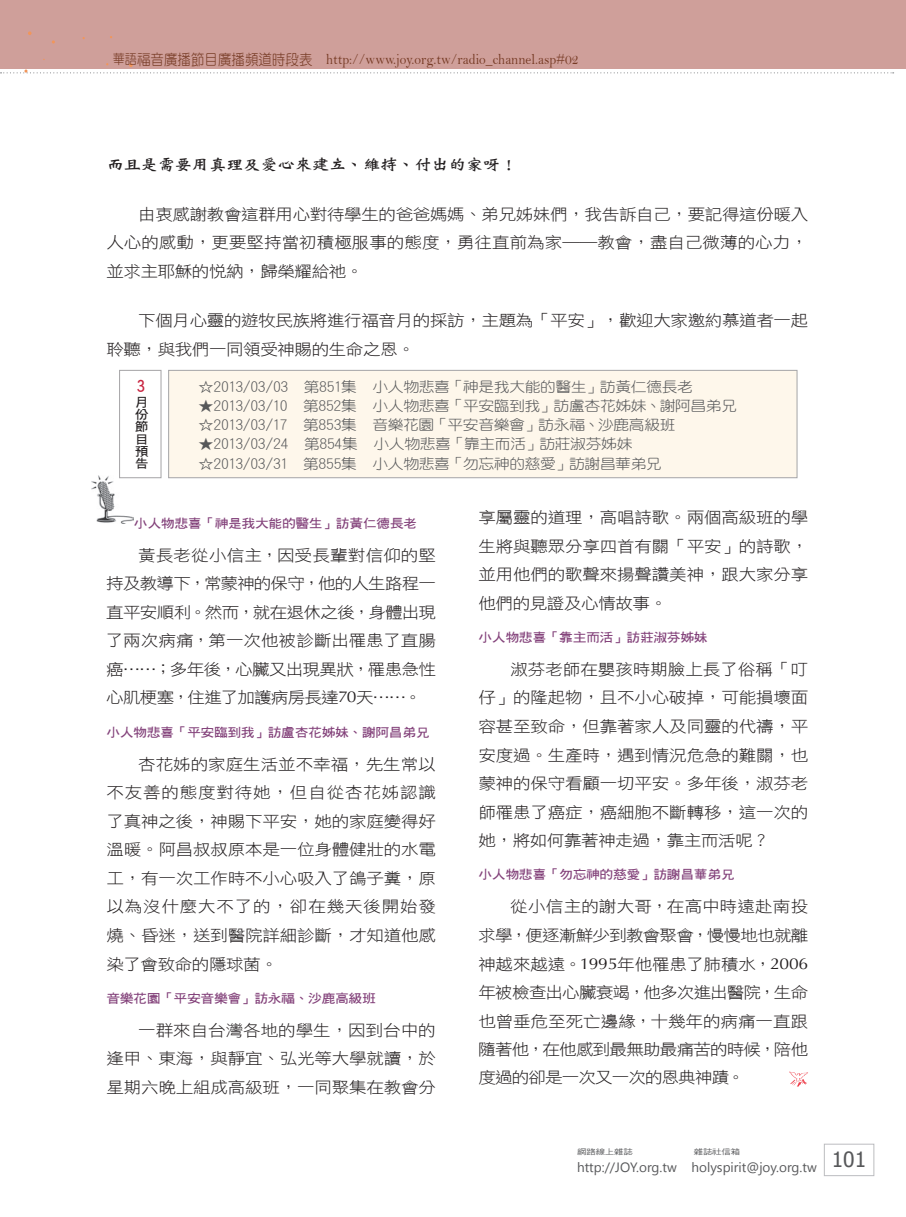
<style>
.page{position:relative;width:906px;height:1217px;background:#fff}
.page>*{position:absolute;margin:0;border:0;box-sizing:border-box;transform-origin:0 0}
.圖說{font:16.5px "DF Hei W7 WIN BF";color:#c8233f}
.t1{font:15.75px/28.5px "DF Hei W3 WIN BF";letter-spacing:-.01em;color:#231f20;text-align:justify;scale:1.11 1}
.t2{font:15.75px "DF Wei Bei W7 WIN BF";letter-spacing:-.025em;color:#231f20;scale:1.11 1}
.目錄作者{font:15px "Bell";color:#763a24;scale:.9 1}
.備註{font:14.1px "DF Yuan W3 WIN BF";letter-spacing:-.02em;color:#57585a;scale:1.11 1}
.t3{font:13.5px "Segoe UI";color:#57585a}
.圖說-2{font:12.45px "DF Hei W7 WIN BF";letter-spacing:-.025em;color:#824079;scale:1.11 1}
.圖說-3{font:12.45px/12.1px "DF Hei W7 WIN BF";color:#231f20;scale:1.11 1}
.t4{font:7.5px "DF Hei W5 WIN BF";letter-spacing:-.015em;color:#57585a;scale:1.25 1}
.s1{font-family:"DF Yuan W3 WIN BF";font-size:13.5px}
.s2{font-family:"DF Yuan W3 WIN BF"}
.s3{font-family:"Optima"}
</style>
<div class="page">
<div style="left:824px;top:1143px;width:50px;height:32px;border:1px solid #bcbdc0"></div>
<div style="left:0;top:0;width:906px;height:68px;background:#cf9f9a"></div>
<img style="left:91px;top:475px;width:43px;height:48px">
<div style="left:168px;top:370px;width:629px;height:108px;background:#fef7eb"></div>
<div style="left:119px;top:370px;width:42px;height:108px;background:#fff"></div>
<svg style="left:789px;top:1071px;width:19px;height:15px"></svg>
<svg style="left:28px;top:31px;width:4px;height:4px"></svg>
<svg style="left:1px;top:59px;width:892px;height:14px"></svg>
<p class="目錄作者" style="left:113px;top:50px;width:519px"><span class="s1">華語</span><span class="s2">福音廣播節目廣播頻道時段表</span> http://www.joy.org.tw/radio_channel.asp#02</p>
<p class="t2" style="left:106px;top:156px;width:372px">而且是需要用真理及愛心來建立、維持、付出的家呀！</p>
<p class="t1" style="left:106px;top:199px;width:634px;text-indent:32px">由衷感謝教會這群用心對待學生的爸爸媽媽、弟兄姊妹們，我告訴自己，要記得這份暖入人心的感動，更要堅持當初積極服事的態度，勇往直前為家――教會，盡自己微薄的心力，並求主耶穌的悅納，歸榮耀給祂。</p>
<p class="t1" style="left:106px;top:306px;width:634px;text-indent:32px">下個月心靈的遊牧民族將進行福音月的採訪，主題為「平安」，歡迎大家邀約慕道者一起聆聽，與我們一同領受神賜的生命之恩。</p>
<p class="圖說" style="left:137px;top:378px;width:10px">3</p>
<p class="圖說-3" style="left:135px;top:396px;width:14px">月份節目預告</p>
<p class="備註" style="left:198px;top:379px;width:447px">☆2013/03/03 第851集 小人物悲喜「神是我大能的醫生」訪黃仁德長老</p>
<p class="備註" style="left:198px;top:398px;width:487px">★2013/03/10 第852集 小人物悲喜「平安臨到我」訪盧杏花姊妹、謝阿昌弟兄</p>
<p class="備註" style="left:198px;top:417px;width:431px">☆2013/03/17 第853集 音樂花園「平安音樂會」訪永福、沙鹿高級班</p>
<p class="備註" style="left:198px;top:437px;width:393px">★2013/03/24 第854集 小人物悲喜「靠主而活」訪莊淑芬姊妹</p>
<p class="備註" style="left:198px;top:456px;width:419px">☆2013/03/31 第855集 小人物悲喜「勿忘神的慈愛」訪謝昌華弟兄</p>
<p class="圖說-2" style="left:134px;top:516px;width:256px">小人物悲喜「神是我大能的醫生」訪黃仁德長老</p>
<p class="t1" style="left:106px;top:540px;width:299px;text-indent:32px">黃長老從小信主，因受長輩對信仰的堅持及教導下，常蒙神的保守，他的人生路程一直平安順利。然而，就在退休之後，身體出現了兩次病痛，第一次他被診斷出罹患了直腸癌……；多年後，心臟又出現異狀，罹患急性心肌梗塞，住進了加護病房長達<span class="s3">70</span>天……。</p>
<p class="圖說-2" style="left:106px;top:725px;width:293px">小人物悲喜「平安臨到我」訪盧杏花姊妹、謝阿昌弟兄</p>
<p class="t1" style="left:106px;top:749px;width:298px;text-indent:32px">杏花姊的家庭生活並不幸福，先生常以不友善的態度對待她，但自從杏花姊認識了真神之後，神賜下平安，她的家庭變得好溫暖。阿昌叔叔原本是一位身體健壯的水電工，有一次工作時不小心吸入了鴿子糞，原以為沒什麼大不了的，卻在幾天後開始發燒、昏迷，送到醫院詳細診斷，才知道他感染了會致命的隱球菌。</p>
<p class="圖說-2" style="left:106px;top:991px;width:244px">音樂花園「平安音樂會」訪永福、沙鹿高級班</p>
<p class="t1" style="left:106px;top:1015px;width:298px;text-indent:32px">一群來自台灣各地的學生，因到台中的逢甲、東海，與靜宜、弘光等大學就讀，於星期六晚上組成高級班，一同聚集在教會分</p>
<p class="t1" style="left:478px;top:503px;width:298px">享屬靈的道理，高唱詩歌。兩個高級班的學生將與聽眾分享四首有關「平安」的詩歌，並用他們的歌聲來揚聲讚美神，跟大家分享他們的見證及心情故事。</p>
<p class="圖說-2" style="left:478px;top:630px;width:208px">小人物悲喜「靠主而活」訪莊淑芬姊妹</p>
<p class="t1" style="left:478px;top:654px;width:298px;text-indent:32px">淑芬老師在嬰孩時期臉上長了俗稱「叮仔」的隆起物，且不小心破掉，可能損壞面容甚至致命，但靠著家人及同靈的代禱，平安度過。生產時，遇到情況危急的難關，也蒙神的保守看顧一切平安。多年後，淑芬老師罹患了癌症，癌細胞不斷轉移，這一次的她，將如何靠著神走過，靠主而活呢？</p>
<p class="圖說-2" style="left:478px;top:868px;width:232px">小人物悲喜「勿忘神的慈愛」訪謝昌華弟兄</p>
<p class="t1" style="left:478px;top:892px;width:299px;text-indent:32px">從小信主的謝大哥，在高中時遠赴南投求學，便逐漸鮮少到教會聚會，慢慢地也就離神越來越遠。<span class="s3">1995</span>年他罹患了肺積水，<span class="s3">2006</span>年被檢查出心臟衰竭，他多次進出醫院，生命也曾垂危至死亡邊緣，十幾年的病痛一直跟隨著他，在他感到最無助最痛苦的時候，陪他度過的卻是一次又一次的恩典神蹟。</p>
<p class="t4" style="left:577px;top:1147px;width:46px">網路線上雜誌</p>
<p class="t4" style="left:694px;top:1147px;width:39px">雜誌社信箱</p>
<p class="t3" style="left:577px;top:1157px;width:291px">http://JOY.org.tw holyspirit@joy.org.tw <sup>101</sup></p>
</div>
